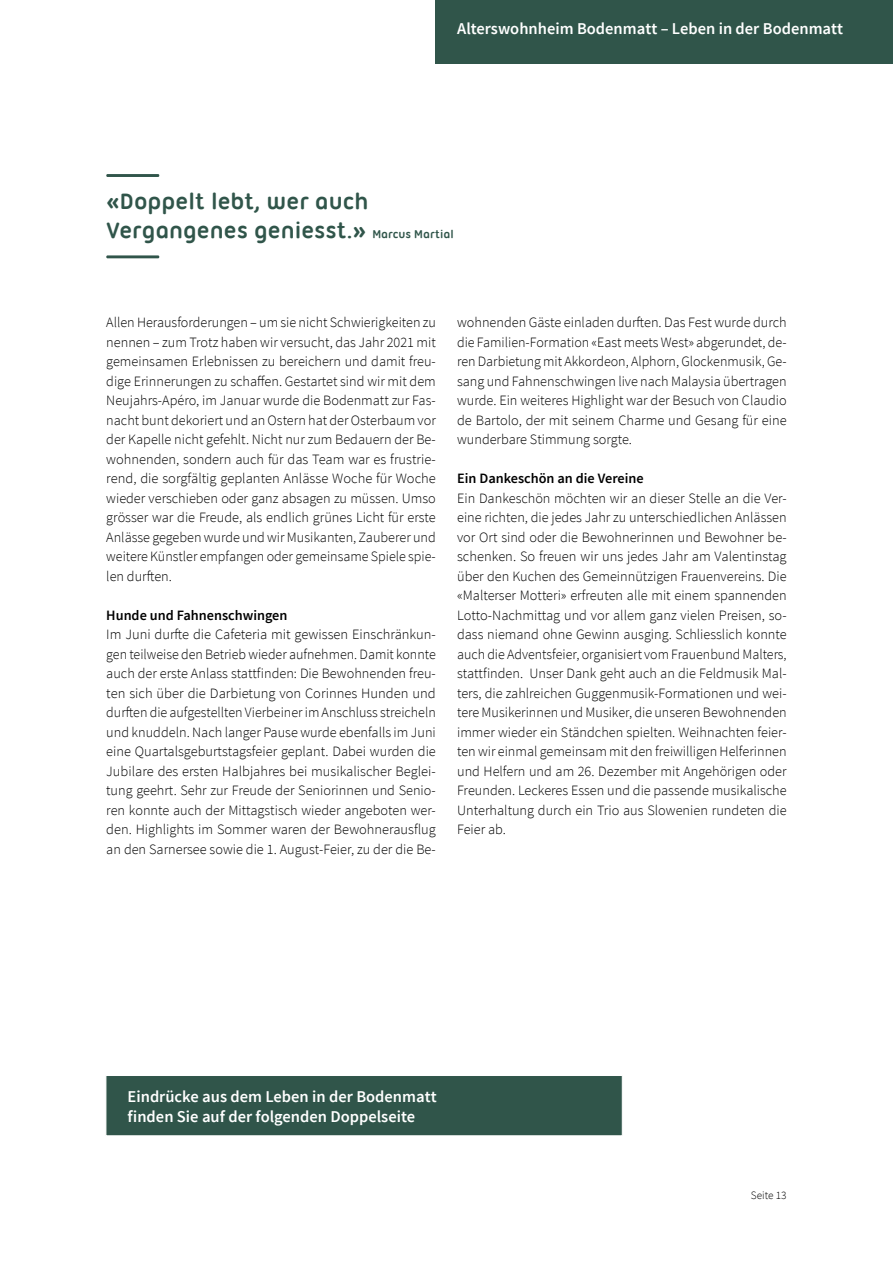
<style>
.page{position:relative;width:893px;height:1263px;background:#fff}
.page>*{position:absolute;margin:0;border:0;box-sizing:border-box;transform-origin:0 0}
.t1{font:700 24px/28.8px "Ubuntu Titling";color:#30554a}
.t2{font:600 16.5px/19.8px "Source Sans Pro";color:#fff}
.t3{font:300 14.25px/19.5px "Source Sans Pro";color:#000;text-align:justify}
.t4{font:600 14.25px "Source Sans Pro";color:#000}
.t5{font:300 11.25px "Source Sans Pro";color:#000}
.s1{font-size:12px}
</style>
<div class="page">
<div style="left:436px;top:0;width:457px;height:64px;background:#30554a"></div>
<div style="left:106px;top:1076px;width:517px;height:60px;background:#30554a"></div>
<hr style="left:106px;top:174px;width:53px;height:3px;background:#30554a">
<hr style="left:106px;top:255px;width:53px;height:3px;background:#30554a">
<p class="t2" style="left:457px;top:19px;width:387px">Alterswohnheim Bodenmatt – Leben in der Bodenmatt</p>
<h1 class="t1" style="left:106px;top:187px;width:349px">«Doppelt lebt, wer auch<br>Vergangenes geniesst.» <span class="s1">Marcus Martial</span></h1>
<p class="t3" style="left:106px;top:313px;width:331px">Allen Herausforderungen – um sie nicht Schwierigkeiten zu nennen – zum Trotz haben wir versucht, das Jahr 2021 mit gemeinsamen Erlebnissen zu bereichern und damit freu&shy;dige Erinnerungen zu schaffen. Gestartet sind wir mit dem Neujahrs-Apéro, im Januar wurde die Bodenmatt zur Fas&shy;nacht bunt dekoriert und an Ostern hat der Osterbaum vor der Kapelle nicht gefehlt. Nicht nur zum Bedauern der Be&shy;wohnenden, sondern auch für das Team war es frustrie&shy;rend, die sorgfältig geplanten Anlässe Woche für Woche wieder verschieben oder ganz absagen zu müssen. Umso grösser war die Freude, als endlich grünes Licht für erste Anlässe gegeben wurde und wir Musikanten, Zauberer und weitere Künstler empfangen oder gemeinsame Spiele spie&shy;len durften.</p>
<p class="t4" style="left:106px;top:606px;width:183px">Hunde und Fahnenschwingen</p>
<p class="t3" style="left:106px;top:625px;width:331px">Im Juni durfte die Cafeteria mit gewissen Einschränkun&shy;gen teilweise den Betrieb wieder aufnehmen. Damit konnte auch der erste Anlass stattfinden: Die Bewohnenden freu&shy;ten sich über die Darbietung von Corinnes Hunden und durften die aufgestellten Vierbeiner im Anschluss streicheln und knuddeln. Nach langer Pause wurde ebenfalls im Juni eine Quartalsgeburtstagsfeier geplant. Dabei wurden die Jubilare des ersten Halbjahres bei musikalischer Beglei&shy;tung geehrt. Sehr zur Freude der Seniorinnen und Senio&shy;ren konnte auch der Mittagstisch wieder angeboten wer&shy;den. Highlights im Sommer waren der Bewohnerausflug an den Sarnersee sowie die 1. August-Feier, zu der die Be-</p>
<p class="t3" style="left:457px;top:313px;width:331px">wohnenden Gäste einladen durften. Das Fest wurde durch die Familien-Formation «East meets West» abgerundet, de&shy;ren Darbietung mit Akkordeon, Alphorn, Glockenmusik, Ge&shy;sang und Fahnenschwingen live nach Malaysia übertragen wurde. Ein weiteres Highlight war der Besuch von Claudio de Bartolo, der mit seinem Charme und Gesang für eine wunderbare Stimmung sorgte.</p>
<p class="t4" style="left:457px;top:469px;width:188px">Ein Dankeschön an die Vereine</p>
<p class="t3" style="left:457px;top:488px;width:331px">Ein Dankeschön möchten wir an dieser Stelle an die Ver&shy;eine richten, die jedes Jahr zu unterschiedlichen Anlässen vor Ort sind oder die Bewohnerinnen und Bewohner be&shy;schenken. So freuen wir uns jedes Jahr am Valentinstag über den Kuchen des Gemeinnützigen Frauenvereins. Die «Malterser Motteri» erfreuten alle mit einem spannenden Lotto-Nachmittag und vor allem ganz vielen Preisen, so&shy;dass niemand ohne Gewinn ausging. Schliesslich konnte auch die Adventsfeier, organisiert vom Frauenbund Malters, stattfinden. Unser Dank geht auch an die Feldmusik Mal&shy;ters, die zahlreichen Guggenmusik-Formationen und wei&shy;tere Musikerinnen und Musiker, die unseren Bewohnenden immer wieder ein Ständchen spielten. Weihnachten feier&shy;ten wir einmal gemeinsam mit den freiwilligen Helferinnen und Helfern und am 26. Dezember mit Angehörigen oder Freunden. Leckeres Essen und die passende musikalische Unterhaltung durch ein Trio aus Slowenien rundeten die Feier ab.</p>
<p class="t2" style="left:128px;top:1087px;width:311px">Eindrücke aus dem Leben in der Bodenmatt finden Sie auf der folgenden Doppelseite</p>
<p class="t5" style="left:751px;top:1188px;width:37px">Seite 13</p>
</div>
